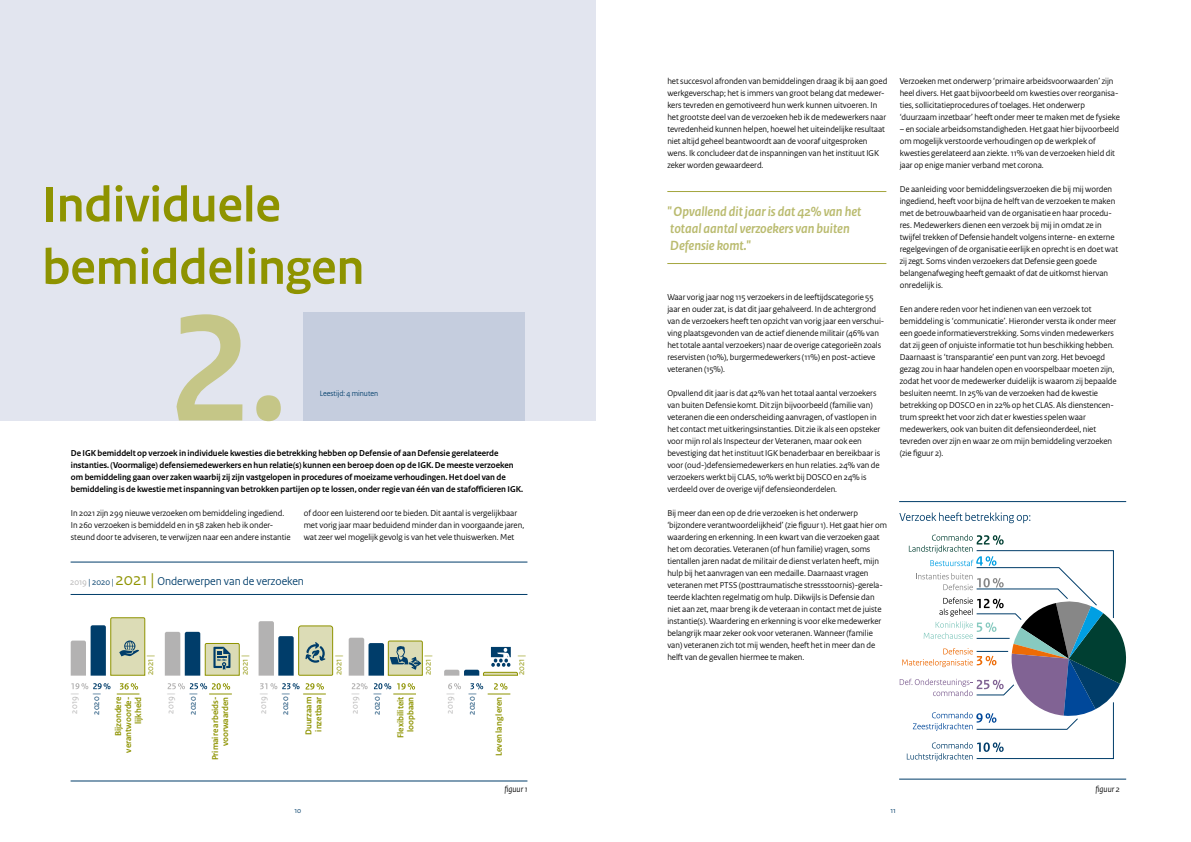
<style>
.page{position:relative;width:1191px;height:842px;background:#fff}
.page>*{position:absolute;margin:0;border:0;box-sizing:border-box;transform-origin:0 0}
.t1{font:700 160px "Rijksoverheid Sans Heading";color:#c5c687}
.t2{font:700 52px/62.4px "Rijksoverheid Sans Heading";color:#8e9300}
.t3{font:italic 700 14px/16.8px "Rijksoverheid Sans Heading";color:#babb6f}
.t4{font:12px "Rijksoverheid Sans Heading";color:#003d6a}
.t5{font:9.3px "Rijksoverheid Sans Heading";color:#8e9300}
.t6{font:9.3px "Rijksoverheid Sans Heading";color:#b3b2b2}
.t7{font:9.3px "Rijksoverheid Sans Heading";color:#003d6a}
.t8{font:9px/12px "Rijksoverheid Sans Heading";color:#000}
.t9{font:700 9px/12px "Rijksoverheid Sans Heading";color:#000}
.t10{font:700 9px/10px "Rijksoverheid Sans Heading";color:#8e9300;text-align:right}
.t11{font:italic 9px "Rijksoverheid Sans Heading";color:#000}
.t12{font:8px "Rijksoverheid Sans Heading";color:#003d6a}
.s1{font-size:9.3px;color:#b3b2b2}
.s2{font-size:9.3px}
.s3{font-size:18px;color:#8e9300}
</style>
<div class="page">
<div style="left:0;top:0;width:595px;height:420px;background:#e2e5ef"></div>
<div style="left:303px;top:312px;width:221px;height:108px;background:#c5cdde"></div>
<hr style="left:667px;top:191px;width:219px;height:1px;background:#a4a63e">
<hr style="left:667px;top:263px;width:219px;height:1px;background:#a4a63e">
<hr style="left:71px;top:780px;width:456px;height:1px;background:#003d6a">
<hr style="left:71px;top:594px;width:456px;height:1px;background:#003d6a">
<hr style="left:71px;top:561px;width:456px;height:1px;background:#003d6a">
<svg style="left:260px;top:683px;width:66px;height:12px"></svg>
<svg style="left:258px;top:621px;width:75px;height:55px"></svg>
<svg style="left:168px;top:683px;width:64px;height:12px"></svg>
<svg style="left:165px;top:632px;width:75px;height:44px"></svg>
<svg style="left:352px;top:683px;width:16px;height:6px"></svg>
<svg style="left:374px;top:683px;width:42px;height:12px"></svg>
<svg style="left:349px;top:638px;width:74px;height:38px"></svg>
<svg style="left:71px;top:683px;width:40px;height:6px"></svg>
<svg style="left:117px;top:683px;width:22px;height:12px"></svg>
<svg style="left:71px;top:617px;width:75px;height:59px"></svg>
<svg style="left:448px;top:683px;width:13px;height:6px"></svg>
<svg style="left:470px;top:683px;width:40px;height:12px"></svg>
<svg style="left:444px;top:647px;width:74px;height:29px"></svg>
<svg style="left:899px;top:512px;width:131px;height:11px"></svg>
<hr style="left:899px;top:501px;width:227px;height:1px;background:#003d6a">
<svg style="left:899px;top:534px;width:228px;height:246px"></svg>
<h2 class="t2" style="left:42px;top:174px;width:323px">Individuele bemiddelingen</h2>
<h1 class="t1" style="left:168px;top:278px;width:120px">2.</h1>
<p class="t9" style="left:71px;top:447px;width:454px">De IGK bemiddelt op verzoek in individuele kwesties die betrekking hebben op Defensie of aan Defensie gerelateerde instanties. (Voormalige) defensiemedewerkers en hun relatie(s) kunnen een beroep doen op de IGK. De meeste verzoeken om bemiddeling gaan over zaken waarbij zij zijn vastgelopen in procedures of moeizame verhoudingen. Het doel van de bemiddeling is de kwestie met inspanning van betrokken partijen op te lossen, onder regie van één van de stafofficieren IGK.</p>
<p class="t8" style="left:71px;top:507px;width:221px">In 2021 zijn 299 nieuwe verzoeken om bemiddeling ingediend.<br>In 260 verzoeken is bemiddeld en in 58 zaken heb ik onder&shy;steund door te adviseren, te verwijzen naar een andere instantie</p>
<p class="t8" style="left:304px;top:507px;width:222px">of door een luisterend oor te bieden. Dit aantal is vergelijkbaar met vorig jaar maar beduidend minder dan in voorgaande jaren, wat zeer wel mogelijk gevolg is van het vele thuiswerken. Met</p>
<p class="t12" style="left:320px;top:389px;width:60px">Leestijd: 4 minuten</p>
<h3 class="t4" style="left:70px;top:574px;width:235px"><span class="s1">2019</span> <span class="s2">| 2020 |</span> <span class="s3">2021 |</span> Onderwerpen van de verzoeken</h3>
<p class="t6" style="left:69px;top:713px;width:22px;rotate:-90deg">2019 |</p>
<p class="t7" style="left:91px;top:715px;width:23px;rotate:-90deg">2020 |</p>
<p class="t5" style="left:145px;top:675px;width:22px;rotate:-90deg">2021 |</p>
<p class="t10" style="left:113px;top:753px;width:57px;rotate:-90deg">Bijzondere verantwoorde&shy;lijkheid</p>
<p class="t6" style="left:165px;top:713px;width:22px;rotate:-90deg">2019 |</p>
<p class="t7" style="left:187px;top:715px;width:23px;rotate:-90deg">2020 |</p>
<p class="t10" style="left:210px;top:760px;width:65px;rotate:-90deg">Primaire arbeids&shy;voorwaarden</p>
<p class="t5" style="left:239px;top:675px;width:22px;rotate:-90deg">2021 |</p>
<p class="t6" style="left:258px;top:713px;width:22px;rotate:-90deg">2019 |</p>
<p class="t7" style="left:280px;top:715px;width:23px;rotate:-90deg">2020 |</p>
<p class="t10" style="left:304px;top:735px;width:40px;text-align:center;rotate:-90deg">Duurzaam inzetbaar</p>
<p class="t5" style="left:333px;top:675px;width:22px;rotate:-90deg">2021 |</p>
<p class="t6" style="left:349px;top:713px;width:22px;rotate:-90deg">2019 |</p>
<p class="t7" style="left:371px;top:715px;width:23px;rotate:-90deg">2020 |</p>
<p class="t10" style="left:396px;top:738px;width:43px;rotate:-90deg">Flexibiliteit loopbaan</p>
<p class="t5" style="left:422px;top:675px;width:22px;rotate:-90deg">2021 |</p>
<p class="t6" style="left:444px;top:713px;width:22px;rotate:-90deg">2019 |</p>
<p class="t7" style="left:466px;top:715px;width:23px;rotate:-90deg">2020 |</p>
<p class="t10" style="left:494px;top:756px;width:61px;rotate:-90deg">Leven lang leren</p>
<p class="t5" style="left:516px;top:675px;width:22px;rotate:-90deg">2021 |</p>
<p class="t8" style="left:667px;top:75px;width:221px">het succesvol afronden van bemiddelingen draag ik bij aan goed werkgeverschap; het is immers van groot belang dat medewer&shy;kers tevreden en gemotiveerd hun werk kunnen uitvoeren. In het grootste deel van de verzoeken heb ik de medewerkers naar tevredenheid kunnen helpen, hoewel het uiteindelijke resultaat niet altijd geheel beantwoordt aan de vooraf uitgesproken wens. Ik concludeer dat de inspanningen van het instituut IGK zeker worden gewaardeerd.</p>
<h3 class="t3" style="left:667px;top:203px;width:196px">" Opvallend dit jaar is dat 42% van het totaal aantal verzoekers van buiten<br>Defensie komt."</h3>
<p class="t8" style="left:667px;top:291px;width:218px">Waar vorig jaar nog 115 verzoekers in de leeftijdscategorie 55 jaar en ouder zat, is dat dit jaar gehalveerd. In de achtergrond van de verzoekers heeft ten opzicht van vorig jaar een verschui&shy;ving plaatsgevonden van de actief dienende militair (46% van het totale aantal verzoekers) naar de overige categorieën zoals reservisten (10%), burgermedewerkers (11%) en post-actieve veteranen (15%).</p>
<p class="t8" style="left:667px;top:387px;width:214px">Opvallend dit jaar is dat 42% van het totaal aantal verzoekers van buiten Defensie komt. Dit zijn bijvoorbeeld (familie van) veteranen die een onderscheiding aanvragen, of vastlopen in het contact met uitkeringsinstanties. Dit zie ik als een opsteker voor mijn rol als Inspecteur der Veteranen, maar ook een bevestiging dat het instituut IGK benaderbaar en bereikbaar is voor (oud-)defensiemedewerkers en hun relaties. 24% van de verzoekers werkt bij CLAS, 10% werkt bij DOSCO en 24% is verdeeld over de overige vijf defensieonderdelen.</p>
<p class="t8" style="left:667px;top:507px;width:221px">Bij meer dan een op de drie verzoeken is het onderwerp ‘bijzondere verantwoordelijkheid’ (zie figuur 1). Het gaat hier om waardering en erkenning. In een kwart van die verzoeken gaat het om decoraties. Veteranen (of hun familie) vragen, soms tientallen jaren nadat de militair de dienst verlaten heeft, mijn hulp bij het aanvragen van een medaille. Daarnaast vragen veteranen met PTSS (posttraumatische stressstoornis)-gerela&shy;teerde klachten regelmatig om hulp. Dikwijls is Defensie dan niet aan zet, maar breng ik de veteraan in contact met de juiste instantie(s). Waardering en erkenning is voor elke medewerker belangrijk maar zeker ook voor veteranen. Wanneer (familie van) veteranen zich tot mij wenden, heeft het in meer dan de helft van de gevallen hiermee te maken.</p>
<p class="t8" style="left:899px;top:75px;width:222px">Verzoeken met onderwerp ‘primaire arbeidsvoorwaarden’ zijn heel divers. Het gaat bijvoorbeeld om kwesties over reorganisa&shy;ties, sollicitatieprocedures of toelages. Het onderwerp ‘duurzaam inzetbaar’ heeft onder meer te maken met de fysieke</p>
<p class="t8" style="left:899px;top:123px;width:221px">– en sociale arbeidsomstandigheden. Het gaat hier bijvoorbeeld om mogelijk verstoorde verhoudingen op de werkplek of kwesties gerelateerd aan ziekte. 11% van de verzoeken hield dit jaar op enige manier verband met corona.</p>
<p class="t8" style="left:899px;top:183px;width:220px">De aanleiding voor bemiddelingsverzoeken die bij mij worden ingediend, heeft voor bijna de helft van de verzoeken te maken met de betrouwbaarheid van de organisatie en haar procedu&shy;res. Medewerkers dienen een verzoek bij mij in omdat ze in twijfel trekken of Defensie handelt volgens interne- en externe regelgevingen of de organisatie eerlijk en oprecht is en doet wat zij zegt. Soms vinden verzoekers dat Defensie geen goede belangenafweging heeft gemaakt of dat de uitkomst hiervan onredelijk is.</p>
<p class="t8" style="left:899px;top:303px;width:218px">Een andere reden voor het indienen van een verzoek tot bemiddeling is ‘communicatie’. Hieronder versta ik onder meer een goede informatieverstrekking. Soms vinden medewerkers dat zij geen of onjuiste informatie tot hun beschikking hebben.<br>Daarnaast is ‘transparantie’ een punt van zorg. Het bevoegd gezag zou in haar handelen open en voorspelbaar moeten zijn, zodat het voor de medewerker duidelijk is waarom zij bepaalde besluiten neemt. In 25% van de verzoeken had de kwestie betrekking op DOSCO en in 22% op het CLAS. Als dienstencen&shy;trum spreekt het voor zich dat er kwesties spelen waar medewerkers, ook van buiten dit defensieonderdeel, niet tevreden over zijn en waar ze om mijn bemiddeling verzoeken (zie figuur 2).</p>
<p class="t11" style="left:504px;top:784px;width:25px">figuur 1</p>
<p class="t11" style="left:1095px;top:784px;width:26px">figuur 2</p>
<p class="t12" style="left:294px;top:805px;width:8px">10</p>
<p class="t12" style="left:890px;top:805px;width:7px">11</p>
</div>
